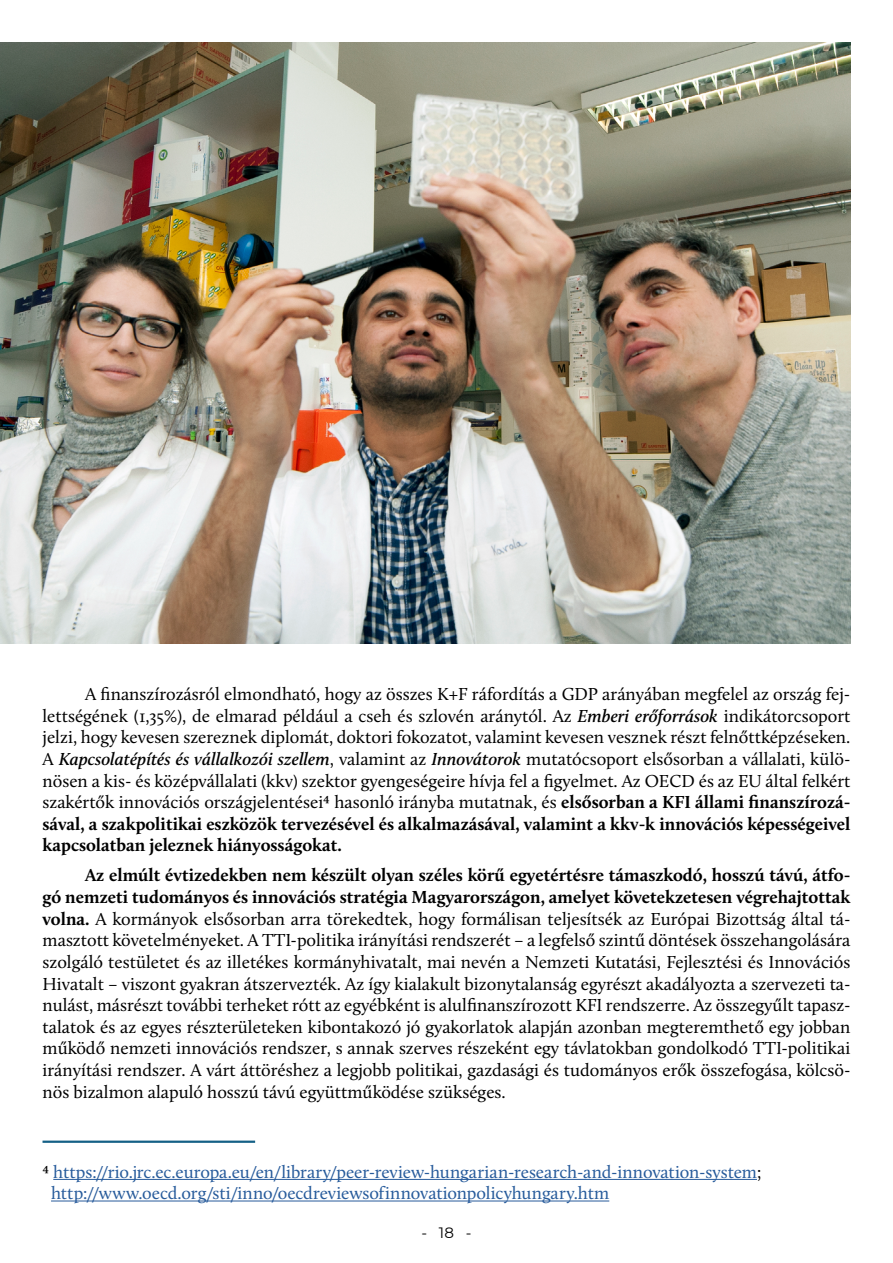
<style>
.page{position:relative;width:893px;height:1263px;background:#fff}
.page>*{position:absolute;margin:0;border:0;box-sizing:border-box;transform-origin:0 0}
.t1{font:18px/21.6px "Calluna Regular 5";color:#000;text-align:justify}
.t2{font:18px/21.6px "Calluna Regular 7";color:#000}
.t3{font:18px/21.6px "Calluna Regular 5";letter-spacing:-.005em;color:#275b9b}
.t4{font:15px "Montserrat";color:#000}
.s1{font-family:"Calluna Regular 2"}
.s2{font-family:"Calluna Regular 7"}
.s3{color:#000}
</style>
<div class="page">
<hr style="left:53px;top:1179px;width:704px;height:1px;background:#275b9b">
<hr style="left:51px;top:1200px;width:558px;height:1px;background:#275b9b">
<hr style="left:43px;top:1140px;width:212px;height:3px;background:#146086">
<img style="left:0;top:43px;width:850px;height:601px">
<p class="t1" style="left:43px;top:683px;width:809px;text-indent:43px">A finanszírozásról elmondható, hogy az összes K+F ráfordítás a GDP arányában megfelel az ország fej&shy;lettségének (1,35%), de elmarad például a cseh és szlovén aránytól. Az <span class="s1">Emberi erőforrások</span> indikátorcsoport jelzi, hogy kevesen szereznek diplomát, doktori fokozatot, valamint kevesen vesznek részt felnőttképzéseken.<br>A <span class="s1">Kapcsolatépítés és vállalkozói szellem</span>, valamint az <span class="s1">Innovátorok</span> mutatócsoport elsősorban a vállalati, külö&shy;nösen a kis- és középvállalati (kkv) szektor gyengeségeire hívja fel a figyelmet. Az OECD és az EU által felkért szakértők innovációs országjelentései4 hasonló irányba mutatnak, és <span class="s2">elsősorban a KFI állami finanszírozá-</span></p>
<p class="t2" style="left:43px;top:813px;width:809px">sával, a szakpolitikai eszközök tervezésével és alkalmazásával, valamint a kkv-k innovációs képességeivel kapcsolatban jeleznek hiányosságokat.</p>
<p class="t2" style="left:43px;top:864px;width:809px;text-align:right">Az elmúlt évtizedekben nem készült olyan széles körű egyetértésre támaszkodó, hosszú távú, átfo-<br>gó nemzeti tudományos és innovációs stratégia Magyarországon, amelyet követekzetesen végrehajtottak</p>
<p class="t1" style="left:43px;top:908px;width:809px"><span class="s2">volna.</span> A kormányok elsősorban arra törekedtek, hogy formálisan teljesítsék az Európai Bizottság által tá&shy;masztott követelményeket. A TTI-politika irányítási rendszerét – a legfelső szintű döntések összehangolására szolgáló testületet és az illetékes kormányhivatalt, mai nevén a Nemzeti Kutatási, Fejlesztési és Innovációs Hivatalt – viszont gyakran átszervezték. Az így kialakult bizonytalanság egyrészt akadályozta a szervezeti ta&shy;nulást, másrészt további terheket rótt az egyébként is alulfinanszírozott KFI rendszerre. Az összegyűlt tapasz&shy;talatok és az egyes részterületeken kibontakozó jó gyakorlatok alapján azonban megteremthető egy jobban működő nemzeti innovációs rendszer, s annak szerves részeként egy távlatokban gondolkodó TTI-politikai irányítási rendszer. A várt áttöréshez a legjobb politikai, gazdasági és tudományos erők összefogása, kölcsö&shy;nös bizalmon alapuló hosszú távú együttműködése szükséges.</p>
<p class="t3" style="left:51px;top:1160px;width:712px;text-indent:-9px"><span class="s3">4</span> https://rio.jrc.ec.europa.eu/en/library/peer-review-hungarian-research-and-innovation-system<span class="s3">; </span>http://www.oecd.org/sti/inno/oecdreviewsofinnovationpolicyhungary.htm</p>
<p class="t4" style="left:421px;top:1223px;width:52px">- 18 -</p>
</div>
